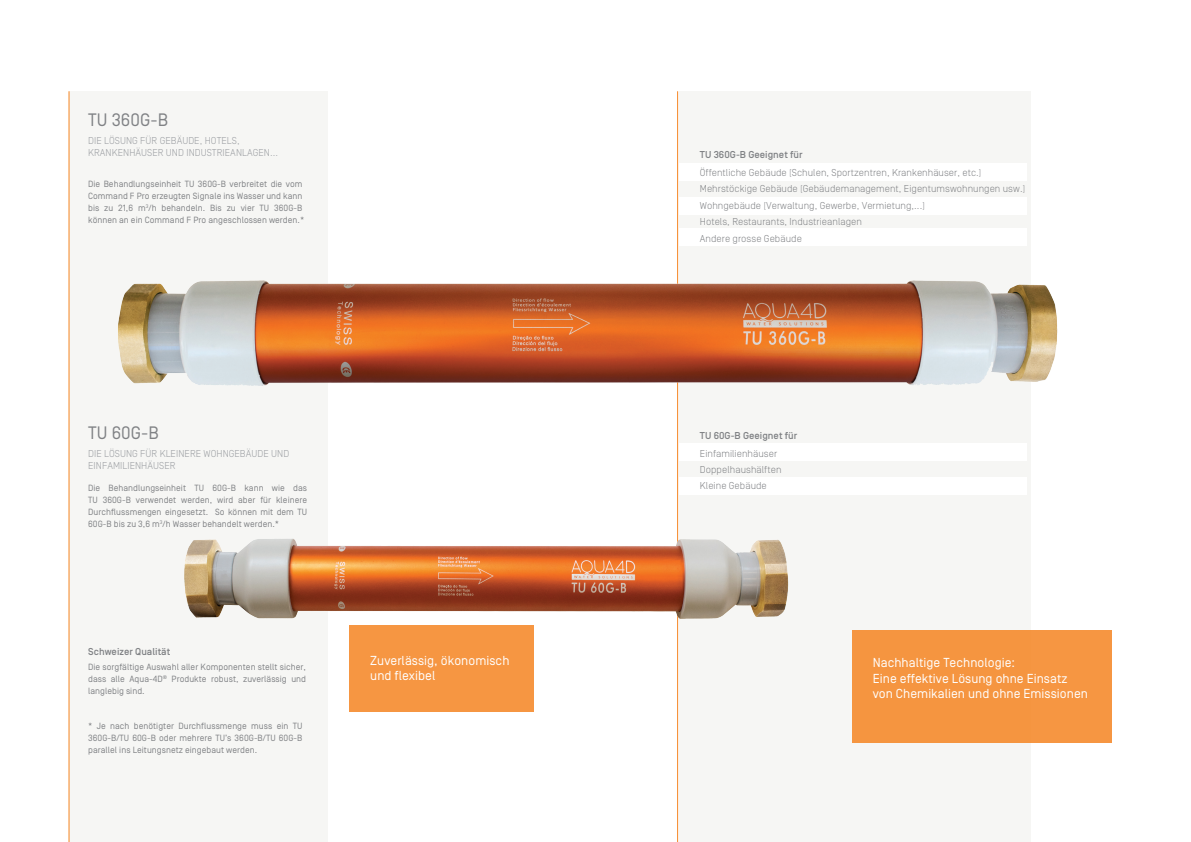
<style>
.page{position:relative;width:1191px;height:842px;background:#fff}
.page>*{position:absolute;margin:0;border:0;box-sizing:border-box;transform-origin:0 0}
.t1{font:18px "Simplon Norm";letter-spacing:.005em;color:#808285}
.t2{font:13px/15.6px "Simplon Norm";letter-spacing:.005em;color:#fff}
.t3{font:300 10px/16.4px "Simplon Norm";letter-spacing:.005em;color:#808285}
.t4{font:300 10px/12px "Simplon Norm";letter-spacing:.005em;color:#9c9fa3}
.t5{font:500 10px "Simplon Norm";letter-spacing:.005em;color:#808285}
.t6{font:9px/12px "Simplon Norm";letter-spacing:.005em;color:#808285;text-align:justify}
</style>
<div class="page">
<div style="left:69px;top:91px;width:258px;height:751px;background:#f6f6f4"></div>
<hr style="left:69px;top:91px;width:1px;height:751px;background:#f58420">
<div style="left:678px;top:91px;width:352px;height:751px;background:#f6f6f4"></div>
<hr style="left:677px;top:91px;width:1px;height:751px;background:#f58420">
<img style="left:118px;top:258px;width:940px;height:146px">
<img style="left:184px;top:529px;width:605px;height:101px">
<div style="left:349px;top:625px;width:185px;height:87px;background:#f69642"></div>
<div style="left:852px;top:630px;width:259px;height:112px;background:#f59540"></div>
<div style="left:678px;top:163px;width:348px;height:17px;background:#fff"></div>
<div style="left:678px;top:197px;width:348px;height:17px;background:#fff"></div>
<div style="left:678px;top:444px;width:348px;height:17px;background:#fff"></div>
<div style="left:678px;top:478px;width:348px;height:17px;background:#fff"></div>
<div style="left:678px;top:229px;width:348px;height:17px;background:#fff"></div>
<h1 class="t1" style="left:88px;top:110px;width:81px">TU 360G-B</h1>
<p class="t4" style="left:88px;top:135px;width:191px">DIE LÖSUNG FÜR GEBÄUDE, HOTELS,<br>KRANKENHÄUSER UND INDUSTRIEANLAGEN...</p>
<p class="t6" style="left:88px;top:178px;width:218px;text-align:left">Die Behandlungseinheit TU 360G-B verbreitet die vom Command F Pro erzeugten Signale ins Wasser und kann bis zu 21,6 m<sup>3</sup>/h behandeln. Bis zu vier TU 360G-B können an ein Command F Pro angeschlossen werden.*</p>
<p class="t5" style="left:700px;top:149px;width:104px">TU 360G-B Geeignet für</p>
<p class="t3" style="left:700px;top:164px;width:327px">Öffentliche Gebäude (Schulen, Sportzentren, Krankenhäuser, etc.)<br>Mehrstöckige Gebäude (Gebäudemanagement, Eigentumswohnungen usw.)<br>Wohngebäude (Verwaltung, Gewerbe, Vermietung,...)</p>
<p class="t3" style="left:700px;top:213px;width:164px;line-height:16.9px">Hotels, Restaurants, Industrieanlagen<br>Andere grosse Gebäude</p>
<h1 class="t1" style="left:88px;top:423px;width:72px">TU 60G-B</h1>
<p class="t4" style="left:88px;top:448px;width:203px">DIE LÖSUNG FÜR KLEINERE WOHNGEBÄUDE UND<br>EINFAMILIENHÄUSER</p>
<p class="t6" style="left:88px;top:482px;width:220px">Die Behandlungseinheit TU 60G-B kann wie das TU 360G-B verwendet werden, wird aber für kleinere Durchflussmengen eingesetzt. So können mit dem TU 60G-B bis zu 3,6 m<sup>3</sup>/h Wasser behandelt werden.*</p>
<p class="t5" style="left:88px;top:646px;width:84px">Schweizer Qualität</p>
<p class="t6" style="left:88px;top:661px;width:219px">Die sorgfältige Auswahl aller Komponenten stellt sicher, dass alle Aqua-4D<sup>®</sup> Produkte robust, zuverlässig und langlebig sind.</p>
<p class="t6" style="left:88px;top:720px;width:216px">* Je nach benötigter Durchflussmenge muss ein TU 360G-B/TU 60G-B oder mehrere TU’s 360G-B/TU 60G-B parallel ins Leitungsnetz eingebaut werden.</p>
<p class="t5" style="left:700px;top:430px;width:99px">TU 60G-B Geeignet für</p>
<p class="t3" style="left:700px;top:445px;width:83px">Einfamilienhäuser<br>Doppelhaushälften<br>Kleine Gebäude</p>
<h2 class="t2" style="left:370px;top:653px;width:141px">Zuverlässig, ökonomisch und flexibel</h2>
<h2 class="t2" style="left:872px;top:655px;width:217px">Nachhaltige Technologie:<br>Eine effektive Lösung ohne Einsatz von Chemikalien und ohne Emissionen</h2>
</div>
